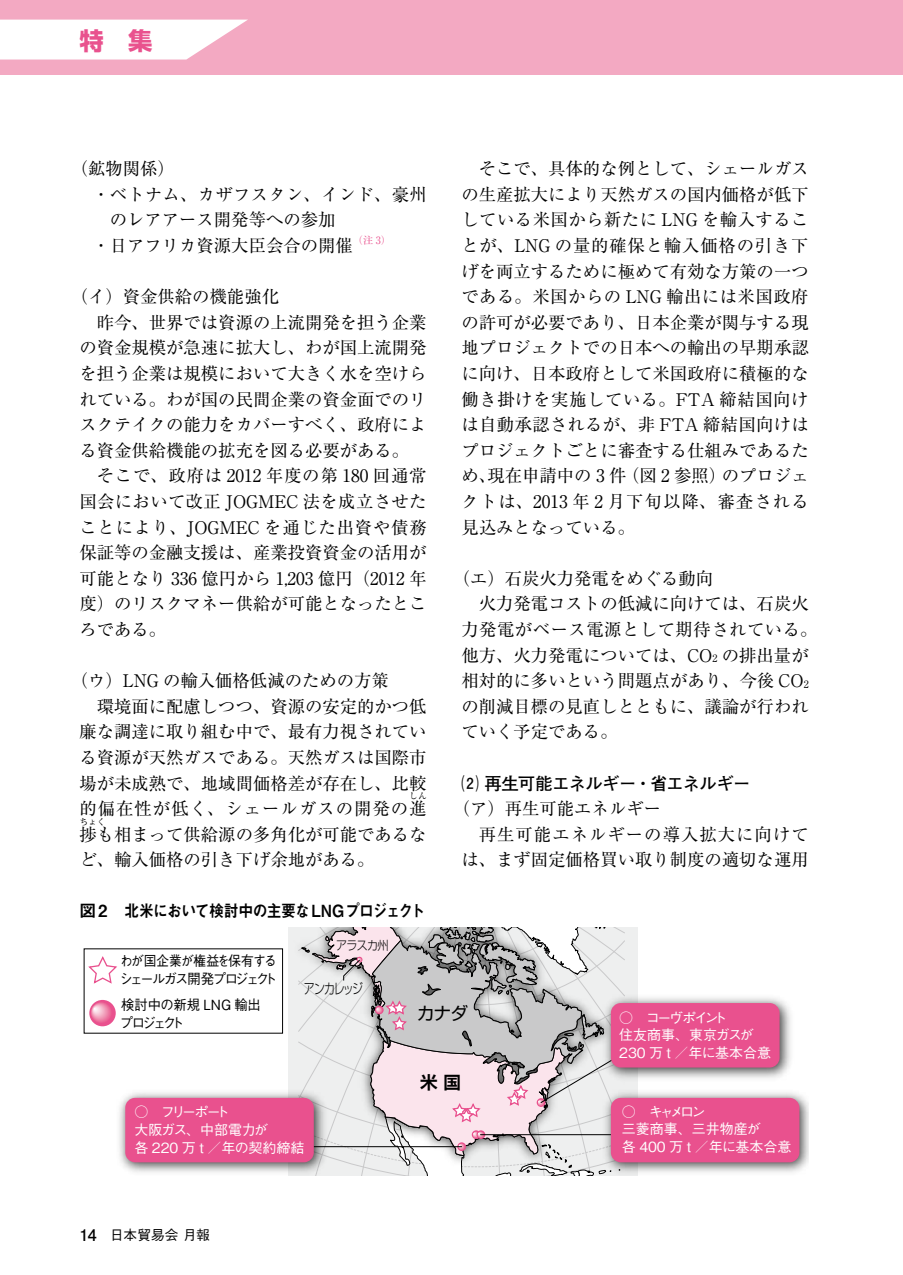
<style>
.page{position:relative;width:903px;height:1275px;background:#fff}
.page>*{position:absolute;margin:0;border:0;box-sizing:border-box;transform-origin:0 0}
.t1{font:700 24.32px "Shin Go Pro";color:#e9528e}
.t2{font:17.5px "Shin Go Pro";color:#000}
.t3{font:700 17.5px "Shin Go Pro De";color:#000}
.本文{font:17.32px/25.6px "Ryumin Pro";color:#000;text-align:justify}
.本文-2{font:17.32px/25.6px "Ryumin Pro";letter-spacing:.03em;color:#000;text-align:right}
.小見出し_ゴシック{font:700 17.32px "Futo Go B101 Pro";letter-spacing:-.04em;color:#000}
.図表タイトル{font:16.8px "Midashi Go Pro MB31";letter-spacing:-.05em;color:#000}
.t4{font:500 14px/17.5px "Gothic BBB Pro";letter-spacing:-.03em;color:#fff}
.t5{font:500 14px/17.5px "Gothic BBB Pro";color:#fff}
.t6{font:500 14px/17.5px "Gothic BBB Pro";letter-spacing:-.1em;color:#000;scale:.91 1}
.t7{font:500 14px/17.5px "Gothic BBB Pro";letter-spacing:-.03em;color:#000;scale:.95 1}
.t8{font:300 14px "Shin Go Pro";letter-spacing:-.125em;color:#000;scale:.78 1}
.t9{font:500 13.65px "Gothic BBB Pro";color:#000}
.t10{font:300 12.25px "Shin Go Pro";letter-spacing:-.05em;color:#000;scale:.9 1}
.本文-3{font:10.15px "Ryumin Pro";color:#e9528e}
.本文-4{font:8.75px "Ryumin Pro";color:#000}
.s1{font-size:10.15px}
.s2{font-family:"Futo Go B101 Pro";font-weight:700;font-size:16.1px}
</style>
<div class="page">
<div style="left:0;top:0;width:903px;height:74px;background:#f3a9c2"></div>
<svg style="left:0;top:20px;width:247px;height:40px;background:#fdf3f6"></svg>
<img style="left:119px;top:1085px;width:179px;height:91px">
<div style="left:125px;top:1098px;width:189px;height:64px;background:#e9518e;border-radius:10px"></div>
<img style="left:625px;top:991px;width:166px;height:94px">
<div style="left:611px;top:1003px;width:168px;height:64px;background:#e9518e;border-radius:10px"></div>
<img style="left:625px;top:1085px;width:184px;height:91px">
<div style="left:611px;top:1098px;width:188px;height:64px;background:#e9518e;border-radius:10px"></div>
<svg style="left:298px;top:927px;width:327px;height:249px;background:#d3c9cd"></svg>
<svg style="left:88px;top:956px;width:29px;height:28px"></svg>
<svg style="left:89px;top:1000px;width:27px;height:26px"></svg>
<p class="t1" style="left:79px;top:21px;width:74px">特　集</p>
<p class="本文" style="left:71px;top:155px;width:106px">（鉱物関係）</p>
<p class="本文" style="left:110px;top:180px;width:318px;text-indent:-17px">・ベトナム、カザフスタン、インド、豪州のレアアース開発等への参加</p>
<p class="本文" style="left:92px;top:232px;width:262px">・日アフリカ資源大臣会合の開催</p>
<p class="本文-3" style="left:353px;top:232px;width:39px">（注 3）</p>
<p class="本文" style="left:71px;top:283px;width:210px">（イ）資金供給の機能強化</p>
<p class="本文" style="left:79px;top:308px;width:349px;text-indent:17px">昨今、世界では資源の上流開発を担う企業の資金規模が急速に拡大し、わが国上流開発を担う企業は規模において大きく水を空けられている。わが国の民間企業の資金面でのリスクテイクの能力をカバーすべく、政府による資金供給機能の拡充を図る必要がある。</p>
<p class="本文" style="left:79px;top:462px;width:349px;text-indent:17px">そこで、政府は 2012 年度の第 180 回通常国会において改正 JOGMEC 法を成立させたことにより、JOGMEC を通じた出資や債務保証等の金融支援は、産業投資資金の活用が可能となり 336 億円から 1,203 億円（2012 年度）のリスクマネー供給が可能となったところである。</p>
<p class="本文" style="left:71px;top:667px;width:320px">（ウ）LNG の輸入価格低減のための方策</p>
<p class="本文" style="left:79px;top:692px;width:349px;text-indent:17px">環境面に配慮しつつ、資源の安定的かつ低廉な調達に取り組む中で、最有力視されている資源が天然ガスである。天然ガスは国際市場が未成熟で、地域間価格差が存在し、比較的偏在性が低く、シェールガスの開発の進</p>
<p class="本文-4" style="left:409px;top:789px;width:19px">しん</p>
<p class="本文" style="left:79px;top:820px;width:349px">捗も相まって供給源の多角化が可能であるな</p>
<p class="本文-4" style="left:79px;top:814px;width:28px">ちょく</p>
<p class="本文" style="left:79px;top:846px;width:297px">ど、輸入価格の引き下げ余地がある。</p>
<p class="図表タイトル" style="left:79px;top:897px;width:347px">図 2　北米において検討中の主要なLNGプロジェクト</p>
<p class="本文" style="left:461px;top:155px;width:349px;text-indent:17px">そこで、具体的な例として、シェールガスの生産拡大により天然ガスの国内価格が低下している米国から新たに LNG を輸入することが、LNG の量的確保と輸入価格の引き下げを両立するために極めて有効な方策の一つである。米国からの LNG 輸出には米国政府の許可が必要であり、日本企業が関与する現地プロジェクトでの日本への輸出の早期承認に向け、日本政府として米国政府に積極的な働き掛けを実施している。FTA 締結国向けは自動承認されるが、非 FTA 締結国向けはプロジェクトごとに審査する仕組みであるため、現在申請中の 3 件（図 2 参照）のプロジェクトは、2013 年 2 月下旬以降、審査される見込みとなっている。</p>
<p class="本文" style="left:453px;top:564px;width:262px">（エ）石炭火力発電をめぐる動向</p>
<p class="本文" style="left:461px;top:590px;width:357px;text-align:left;text-indent:17px">火力発電コストの低減に向けては、石炭火力発電がベース電源として期待されている。他方、火力発電については、CO<span class="s1">2</span> の排出量が相対的に多いという問題点があり、今後 CO<span class="s1">2</span>の削減目標の見直しとともに、議論が行われていく予定である。</p>
<p class="小見出し_ゴシック" style="left:461px;top:769px;width:291px">⑵ 再生可能エネルギー・省エネルギー</p>
<p class="本文" style="left:453px;top:795px;width:210px">（ア）再生可能エネルギー</p>
<p class="本文-2" style="left:461px;top:820px;width:349px">再生可能エネルギーの導入拡大に向けては、まず固定価格買い取り制度の適切な運用</p>
<p class="t6" style="left:119px;top:951px;width:175px">わが国企業が権益を保有するシェールガス開発プロジェクト</p>
<p class="t7" style="left:120px;top:994px;width:150px">検討中の新規 LNG 輸出プロジェクト</p>
<p class="t10" style="left:336px;top:935px;width:60px">アラスカ州</p>
<p class="t8" style="left:304px;top:977px;width:77px">アンカレッジ</p>
<p class="t4" style="left:134px;top:1102px;width:172px">○　フリーポート<br>大阪ガス、中部電力が<br>各 220 万 t ／年の契約締結</p>
<p class="t9" style="left:79px;top:1224px;width:132px"><span class="s2">14</span>　日本貿易会 月報</p>
<p class="t2" style="left:417px;top:999px;width:53px">カナダ</p>
<p class="t3" style="left:420px;top:1068px;width:42px">米 国</p>
<p class="t4" style="left:619px;top:1007px;width:154px">○　コーヴポイント<br>住友商事、東京ガスが<br>230 万 t ／年に基本合意</p>
<p class="t5" style="left:622px;top:1101px;width:171px">○　キャメロン<br>三菱商事、三井物産が<br>各 400 万 t ／年に基本合意</p>
</div>
